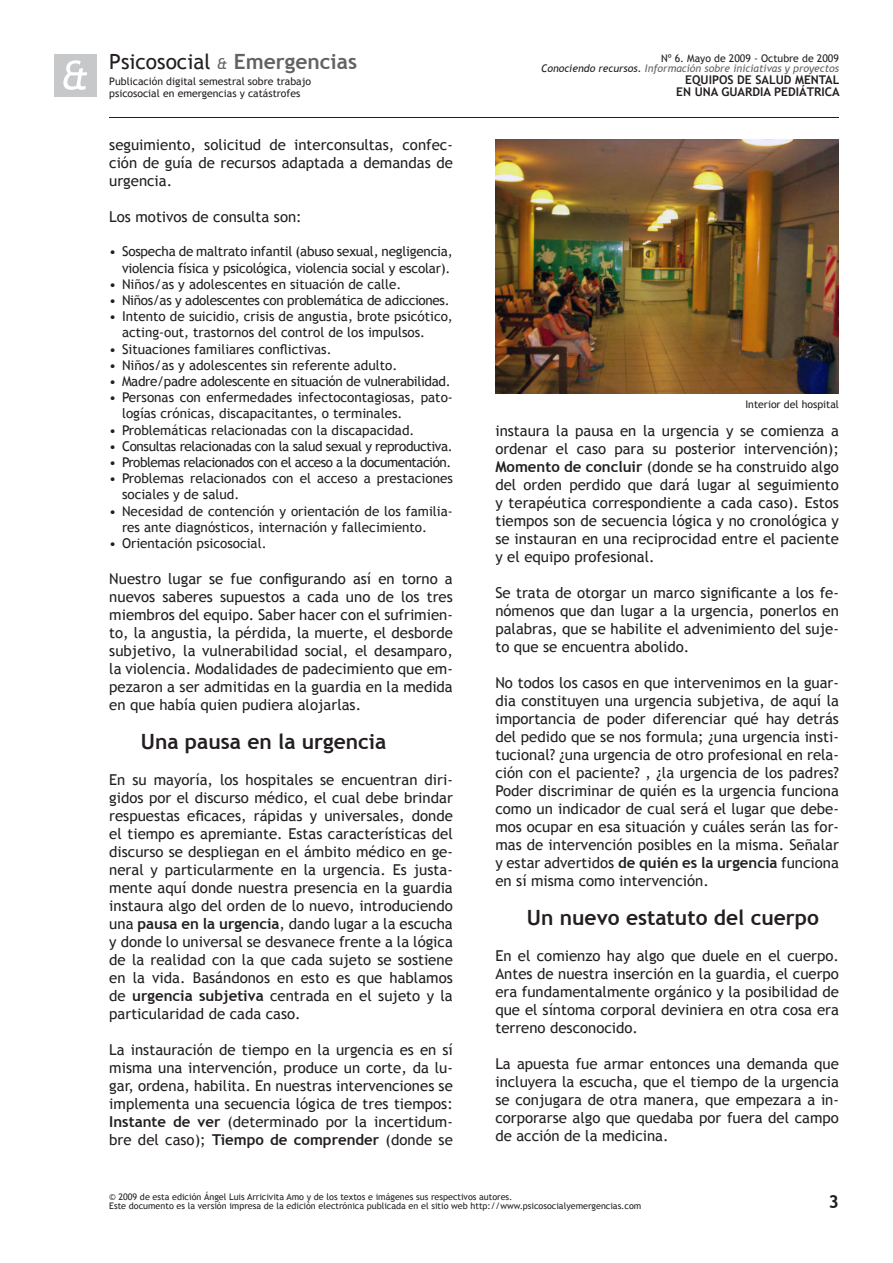
<style>
.page{position:relative;width:893px;height:1263px;background:#fff}
.page>*{position:absolute;margin:0;border:0;box-sizing:border-box;transform-origin:0 0}
.t1{font:700 21px "Trebuchet MS";color:#231f20}
.t2{font:21px "Trebuchet MS";color:#231f20}
.t3{font:700 18px "Trebuchet MS";color:#231f20}
.t4{font:15px/18px "Trebuchet MS";color:#231f20;text-align:justify}
.t5{font:13.5px/16.2px "Trebuchet MS";color:#231f20}
.t6{font:13.5px "Trebuchet MS";letter-spacing:-.025em;color:#231f20}
.t7{font:13.5px "Trebuchet MS";letter-spacing:-.03em;color:#231f20}
.t8{font:13.5px "Trebuchet MS";letter-spacing:-.035em;color:#231f20}
.t9{font:700 12px/12px "Trebuchet MS";color:#231f20;text-align:right}
.t10{font:10.5px/12px "Trebuchet MS";color:#231f20}
.t11{font:italic 10.5px/10.5px "Trebuchet MS";color:#636366;text-align:right}
.t12{font:9px/9px "Trebuchet MS";color:#231f20}
.s1{font-style:italic;font-size:15px;color:#636366}
.s2{font-weight:700;color:#636366}
.s3{font-weight:700}
.s4{font-style:normal;color:#231f20}
.s5{color:#231f20}
</style>
<div class="page">
<div style="left:54px;top:54px;width:43px;height:43px;background:#c7c8ca"></div>
<svg style="left:63px;top:60px;width:24px;height:30px"></svg>
<hr style="left:109px;top:117px;width:730px;height:1px;background:#231f20">
<img style="left:495px;top:139px;width:344px;height:255px">
<h1 class="t2" style="left:109px;top:50px;width:249px">Psicosocial <span class="s1">&amp;</span> <span class="s2">Emergencias</span></h1>
<p class="t10" style="left:109px;top:75px;width:203px">Publicación digital semestral sobre trabajo psicosocial en emergencias y catástrofes</p>
<p class="t4" style="left:109px;top:136px;width:345px">seguimiento, solicitud de interconsultas, confec&shy;ción de guía de recursos adaptada a demandas de urgencia.</p>
<p class="t4" style="left:109px;top:208px;width:194px">Los motivos de consulta son:</p>
<p class="t5" style="left:109px;top:244px;width:345px;text-align:right">• Sospecha de maltrato infantil (abuso sexual, negligencia, violencia física y psicológica, violencia social y escolar).</p>
<p class="t5" style="left:109px;top:276px;width:294px">• Niños/as y adolescentes en situación de calle.</p>
<p class="t6" style="left:109px;top:292px;width:342px">• Niños/as y adolescentes con problemática de adicciones.</p>
<p class="t5" style="left:122px;top:308px;width:332px;text-indent:-13px">• Intento de suicidio, crisis de angustia, brote psicótico, acting-out, trastornos del control de los impulsos.</p>
<p class="t5" style="left:109px;top:341px;width:224px">• Situaciones familiares conflictivas.</p>
<p class="t5" style="left:109px;top:357px;width:289px">• Niños/as y adolescentes sin referente adulto.</p>
<p class="t6" style="left:109px;top:373px;width:343px">• Madre/padre adolescente en situación de vulnerabilidad.</p>
<p class="t5" style="left:122px;top:389px;width:332px;text-indent:-13px">• Personas con enfermedades infectocontagiosas, pato&shy;logías crónicas, discapacitantes, o terminales.</p>
<p class="t5" style="left:109px;top:422px;width:307px">• Problemáticas relacionadas con la discapacidad.</p>
<p class="t7" style="left:109px;top:438px;width:345px">• Consultas relacionadas con la salud sexual y reproductiva.</p>
<p class="t8" style="left:109px;top:454px;width:344px">• Problemas relacionados con el acceso a la documentación.</p>
<p class="t5" style="left:122px;top:470px;width:332px;text-indent:-13px">• Problemas relacionados con el acceso a prestaciones sociales y de salud.</p>
<p class="t5" style="left:122px;top:503px;width:332px;text-indent:-13px">• Necesidad de contención y orientación de los familia&shy;res ante diagnósticos, internación y fallecimiento.</p>
<p class="t5" style="left:109px;top:535px;width:159px">• Orientación psicosocial.</p>
<p class="t4" style="left:109px;top:570px;width:345px">Nuestro lugar se fue configurando así en torno a nuevos saberes supuestos a cada uno de los tres miembros del equipo. Saber hacer con el sufrimien&shy;to, la angustia, la pérdida, la muerte, el desborde subjetivo, la vulnerabilidad social, el desamparo, la violencia. Modalidades de padecimiento que em&shy;pezaron a ser admitidas en la guardia en la medida en que había quien pudiera alojarlas.</p>
<h1 class="t1" style="left:141px;top:728px;width:247px">Una pausa en la urgencia</h1>
<p class="t4" style="left:109px;top:771px;width:345px">En su mayoría, los hospitales se encuentran diri&shy;gidos por el discurso médico, el cual debe brindar respuestas eficaces, rápidas y universales, donde el tiempo es apremiante. Estas características del discurso se despliegan en el ámbito médico en ge&shy;neral y particularmente en la urgencia. Es justa&shy;mente aquí donde nuestra presencia en la guardia instaura algo del orden de lo nuevo, introduciendo una <span class="s3">pausa en la urgencia</span>, dando lugar a la escucha y donde lo universal se desvanece frente a la lógica de la realidad con la que cada sujeto se sostiene en la vida. Basándonos en esto es que hablamos de <span class="s3">urgencia subjetiva</span> centrada en el sujeto y la particularidad de cada caso.</p>
<p class="t4" style="left:109px;top:1041px;width:345px">La instauración de tiempo en la urgencia es en sí misma una intervención, produce un corte, da lu&shy;gar, ordena, habilita. En nuestras intervenciones se implementa una secuencia lógica de tres tiempos:<br><span class="s3">Instante de ver</span> (determinado por la incertidum&shy;bre del caso); <span class="s3">Tiempo de comprender</span> (donde se</p>
<p class="t11" style="left:541px;top:53px;width:299px"><span class="s4">Nº 6. Mayo de 2009 - Octubre de 2009<br></span><span class="s5">Conociendo recursos.</span> Información sobre iniciativas y proyectos</p>
<p class="t9" style="left:676px;top:74px;width:165px">EQUIPOS DE SALUD MENTAL<br>EN UNA GUARDIA PEDIÁTRICA</p>
<p class="t10" style="left:745px;top:399px;width:95px">Interior del hospital</p>
<p class="t4" style="left:495px;top:422px;width:345px">instaura la pausa en la urgencia y se comienza a ordenar el caso para su posterior intervención); <span class="s3">Momento de concluir</span> (donde se ha construido algo del orden perdido que dará lugar al seguimiento y terapéutica correspondiente a cada caso). Estos tiempos son de secuencia lógica y no cronológica y se instauran en una reciprocidad entre el paciente y el equipo profesional.</p>
<p class="t4" style="left:495px;top:584px;width:345px">Se trata de otorgar un marco significante a los fe&shy;nómenos que dan lugar a la urgencia, ponerlos en palabras, que se habilite el advenimiento del suje&shy;to que se encuentra abolido.</p>
<p class="t4" style="left:495px;top:674px;width:345px">No todos los casos en que intervenimos en la guar&shy;dia constituyen una urgencia subjetiva, de aquí la importancia de poder diferenciar qué hay detrás del pedido que se nos formula; ¿una urgencia insti&shy;tucional? ¿una urgencia de otro profesional en rela&shy;ción con el paciente? , ¿la urgencia de los padres?<br>Poder discriminar de quién es la urgencia funciona como un indicador de cual será el lugar que debe&shy;mos ocupar en esa situación y cuáles serán las for&shy;mas de intervención posibles en la misma. Señalar y estar advertidos <span class="s3">de quién es la urgencia</span> funciona en sí misma como intervención.</p>
<h1 class="t1" style="left:527px;top:905px;width:294px">Un nuevo estatuto del cuerpo</h1>
<p class="t4" style="left:495px;top:947px;width:345px">En el comienzo hay algo que duele en el cuerpo.<br>Antes de nuestra inserción en la guardia, el cuerpo era fundamentalmente orgánico y la posibilidad de que el síntoma corporal deviniera en otra cosa era terreno desconocido.</p>
<p class="t4" style="left:495px;top:1055px;width:345px">La apuesta fue armar entonces una demanda que incluyera la escucha, que el tiempo de la urgencia se conjugara de otra manera, que empezara a in&shy;corporarse algo que quedaba por fuera del campo de acción de la medicina.</p>
<p class="t12" style="left:109px;top:1192px;width:534px">© 2009 de esta edición Ángel Luis Arricivita Amo y de los textos e imágenes sus respectivos autores.<br>Este documento es la versión impresa de la edición electrónica publicada en el sitio web http://www.psicosocialyemergencias.com</p>
<p class="t3" style="left:828px;top:1191px;width:12px">3</p>
</div>
